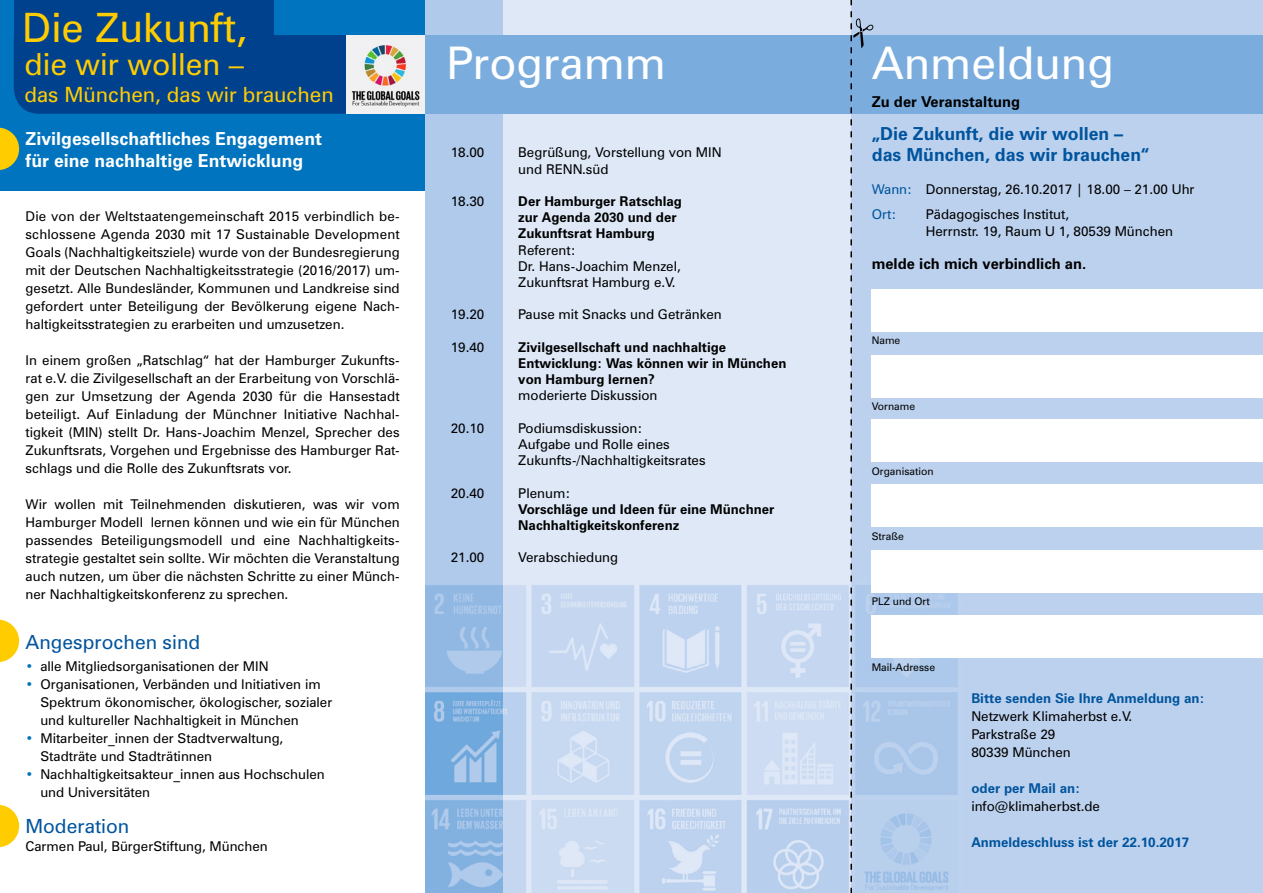
<style>
.page{position:relative;width:1263px;height:893px;background:#fff}
.page>*{position:absolute;margin:0;border:0;box-sizing:border-box;transform-origin:0 0}
.t1{font:45px "Zurich BT";color:#fff}
.t2{font:40.5px "Zurich BT";color:#fc0}
.t3{font:30.45px "Zurich BT";color:#fc0}
.t4{font:21px "Zurich BT";color:#fc0}
.t5{font:19.5px "Zurich BT";color:#00549d}
.t6{font:700 18px/22.5px "Zurich BT";color:#fff}
.t7{font:700 18px/20.7px "Zurich BT";color:#00549d}
.t8{font:700 15px "Zurich BT";color:#000}
.t9{font:13.5px/18px "Zurich BT";color:#000}
.t10{font:700 13.5px/16.2px "Zurich BT";color:#000}
.t11{font:700 13.5px "Zurich BT";color:#00549d}
.t12{font:10.5px "Zurich BT";color:#000}
.s1{color:#0074be}
.s2{color:#00549d}
</style>
<div class="page">
<div style="left:425px;top:0;width:838px;height:893px;background:#bcd1ee"></div>
<img style="left:873px;top:593px;width:85px;height:298px">
<div style="left:0;top:0;width:425px;height:893px;background:#0074be"></div>
<div style="left:0;top:191px;width:425px;height:702px;background:#fff"></div>
<div style="left:425px;top:0;width:425px;height:893px;background:#dee8f7"></div>
<img style="left:502px;top:582px;width:347px;height:311px">
<div style="left:425px;top:0;width:77px;height:893px;background:#b0caeb"></div>
<img style="left:425px;top:585px;width:77px;height:308px">
<svg style="left:0;top:620px;width:19px;height:42px"></svg>
<svg style="left:0;top:805px;width:19px;height:42px"></svg>
<svg style="left:0;top:128px;width:19px;height:42px"></svg>
<div style="left:872px;top:289px;width:391px;height:43px;background:#fff"></div>
<div style="left:872px;top:355px;width:391px;height:42px;background:#fff"></div>
<div style="left:872px;top:420px;width:391px;height:42px;background:#fff"></div>
<div style="left:872px;top:484px;width:391px;height:43px;background:#fff"></div>
<div style="left:872px;top:550px;width:391px;height:43px;background:#fff"></div>
<div style="left:872px;top:615px;width:391px;height:43px;background:#fff"></div>
<div style="left:14px;top:0;width:259px;height:50px;background:#00418e"></div>
<div style="left:14px;top:35px;width:333px;height:79px;background:#00418e"></div>
<img style="left:347px;top:35px;width:78px;height:79px">
<div style="left:425px;top:35px;width:838px;height:79px;background:#7aadde"></div>
<svg style="left:850px;top:0;width:23px;height:893px"></svg>
<h2 class="t2" style="left:22px;top:3px;width:227px">Die Zukunft,</h2>
<h3 class="t3" style="left:24px;top:46px;width:221px">die wir wollen –</h3>
<h3 class="t4" style="left:24px;top:82px;width:311px">das München, das wir brauchen</h3>
<h3 class="t6" style="left:26px;top:127px;width:298px">Zivilgesellschaftliches Engagement für eine nachhaltige Entwicklung</h3>
<p class="t9" style="left:26px;top:207px;width:376px;text-align:justify">Die von der Weltstaatengemeinschaft 2015 verbindlich be&shy;schlossene Agenda 2030 mit 17 Sustainable Development Goals (Nachhaltigkeitsziele) wurde von der Bundesregierung mit der Deutschen Nachhaltigkeitsstrategie (2016/2017) um&shy;gesetzt. Alle Bundesländer, Kommunen und Landkreise sind gefordert unter Beteiligung der Bevölkerung eigene Nach&shy;haltigkeitsstrategien zu erarbeiten und umzusetzen.</p>
<p class="t9" style="left:26px;top:351px;width:376px;text-align:justify">In einem großen „Ratschlag“ hat der Hamburger Zukunfts&shy;rat e.V. die Zivilgesellschaft an der Erarbeitung von Vorschlä&shy;gen zur Umsetzung der Agenda 2030 für die Hansestadt beteiligt. Auf Einladung der Münchner Initiative Nachhal&shy;tigkeit (MIN) stellt Dr. Hans-Joachim Menzel, Sprecher des Zukunftsrats, Vorgehen und Ergebnisse des Hamburger Rat&shy;schlags und die Rolle des Zukunftsrats vor.</p>
<p class="t9" style="left:26px;top:495px;width:376px;text-align:justify">Wir wollen mit Teilnehmenden diskutieren, was wir vom Hamburger Modell lernen können und wie ein für München passendes Beteiligungsmodell und eine Nachhaltigkeits&shy;strategie gestaltet sein sollte. Wir möchten die Veranstaltung auch nutzen, um über die nächsten Schritte zu einer Münch&shy;ner Nachhaltigkeitskonferenz zu sprechen.</p>
<h3 class="t5" style="left:26px;top:630px;width:176px">Angesprochen sind</h3>
<p class="t9" style="left:26px;top:657px;width:245px"><span class="s1">•</span> alle Mitgliedsorganisationen der MIN</p>
<p class="t9" style="left:40px;top:675px;width:293px;text-indent:-15px"><span class="s1">•</span> Organisationen, Verbänden und Initiativen im<br>Spektrum ökonomischer, ökologischer, sozialer und kultureller Nachhaltigkeit in München</p>
<p class="t9" style="left:40px;top:729px;width:244px;text-indent:-15px"><span class="s1">•</span> Mitarbeiter_innen der Stadtverwaltung,<br>Stadträte und Stadträtinnen</p>
<p class="t9" style="left:40px;top:765px;width:286px;text-indent:-15px"><span class="s1">•</span> Nachhaltigkeitsakteur_innen aus Hochschulen und Universitäten</p>
<h3 class="t5" style="left:26px;top:815px;width:105px">Moderation</h3>
<p class="t9" style="left:26px;top:837px;width:244px">Carmen Paul, BürgerStiftung, München</p>
<h1 class="t1" style="left:446px;top:36px;width:221px">Programm</h1>
<h1 class="t1" style="left:872px;top:36px;width:244px">Anmeldung</h1>
<p class="t9" style="left:451px;top:143px;width:35px">18.00</p>
<p class="t9" style="left:518px;top:144px;width:205px;line-height:16.2px">Begrüßung, Vorstellung von MIN und RENN.süd</p>
<p class="t9" style="left:451px;top:192px;width:35px">18.30</p>
<p class="t10" style="left:518px;top:193px;width:165px">Der Hamburger Ratschlag zur Agenda 2030 und der<br>Zukunftsrat Hamburg</p>
<p class="t9" style="left:518px;top:241px;width:164px;line-height:16.2px">Referent:<br>Dr. Hans-Joachim Menzel,<br>Zukunftsrat Hamburg e.V.</p>
<p class="t9" style="left:451px;top:305px;width:35px">19.20</p>
<p class="t9" style="left:518px;top:305px;width:205px">Pause mit Snacks und Getränken</p>
<p class="t9" style="left:451px;top:338px;width:35px">19.40</p>
<p class="t10" style="left:518px;top:339px;width:270px">Zivilgesellschaft und nachhaltige<br>Entwicklung: Was können wir in München von Hamburg lernen?</p>
<p class="t9" style="left:518px;top:386px;width:141px">moderierte Diskussion</p>
<p class="t9" style="left:451px;top:419px;width:35px">20.10</p>
<p class="t9" style="left:518px;top:420px;width:189px;line-height:16.2px">Podiumsdiskussion:<br>Aufgabe und Rolle eines<br>Zukunfts-/Nachhaltigkeitsrates</p>
<p class="t9" style="left:451px;top:484px;width:35px">20.40</p>
<p class="t9" style="left:518px;top:484px;width:54px">Plenum:</p>
<p class="t10" style="left:518px;top:501px;width:258px">Vorschläge und Ideen für eine Münchner<br>Nachhaltigkeitskonferenz</p>
<p class="t9" style="left:451px;top:548px;width:35px">21.00</p>
<p class="t9" style="left:518px;top:548px;width:101px">Verabschiedung</p>
<p class="t8" style="left:872px;top:92px;width:150px">Zu der Veranstaltung</p>
<h3 class="t7" style="left:872px;top:123px;width:279px">„Die Zukunft, die wir wollen – das München, das wir brauchen“</h3>
<p class="t9" style="left:872px;top:177px;width:324px;line-height:25px"><span class="s2">Wann:</span> Donnerstag, 26.10.2017 | 18.00 – 21.00 Uhr<br><span class="s2">Ort:</span></p>
<p class="t9" style="left:926px;top:206px;width:249px;line-height:16.5px">Pädagogisches Institut,<br>Herrnstr. 19, Raum U 1, 80539 München</p>
<p class="t8" style="left:872px;top:254px;width:216px">melde ich mich verbindlich an.</p>
<p class="t12" style="left:872px;top:334px;width:30px">Name</p>
<p class="t12" style="left:872px;top:400px;width:45px">Vorname</p>
<p class="t12" style="left:872px;top:465px;width:63px">Organisation</p>
<p class="t12" style="left:872px;top:530px;width:34px">Straße</p>
<p class="t12" style="left:872px;top:595px;width:60px">PLZ und Ort</p>
<p class="t12" style="left:872px;top:661px;width:65px">Mail-Adresse</p>
<p class="t11" style="left:971px;top:690px;width:235px">Bitte senden Sie Ihre Anmeldung an:</p>
<p class="t9" style="left:971px;top:707px;width:162px">Netzwerk Klimaherbst e.V.<br>Parkstraße 29<br>80339 München</p>
<p class="t11" style="left:971px;top:780px;width:111px">oder per Mail an:</p>
<p class="t9" style="left:971px;top:797px;width:130px">info@klimaherbst.de</p>
<p class="t11" style="left:971px;top:834px;width:219px">Anmeldeschluss ist der 22.10.2017</p>
</div>
